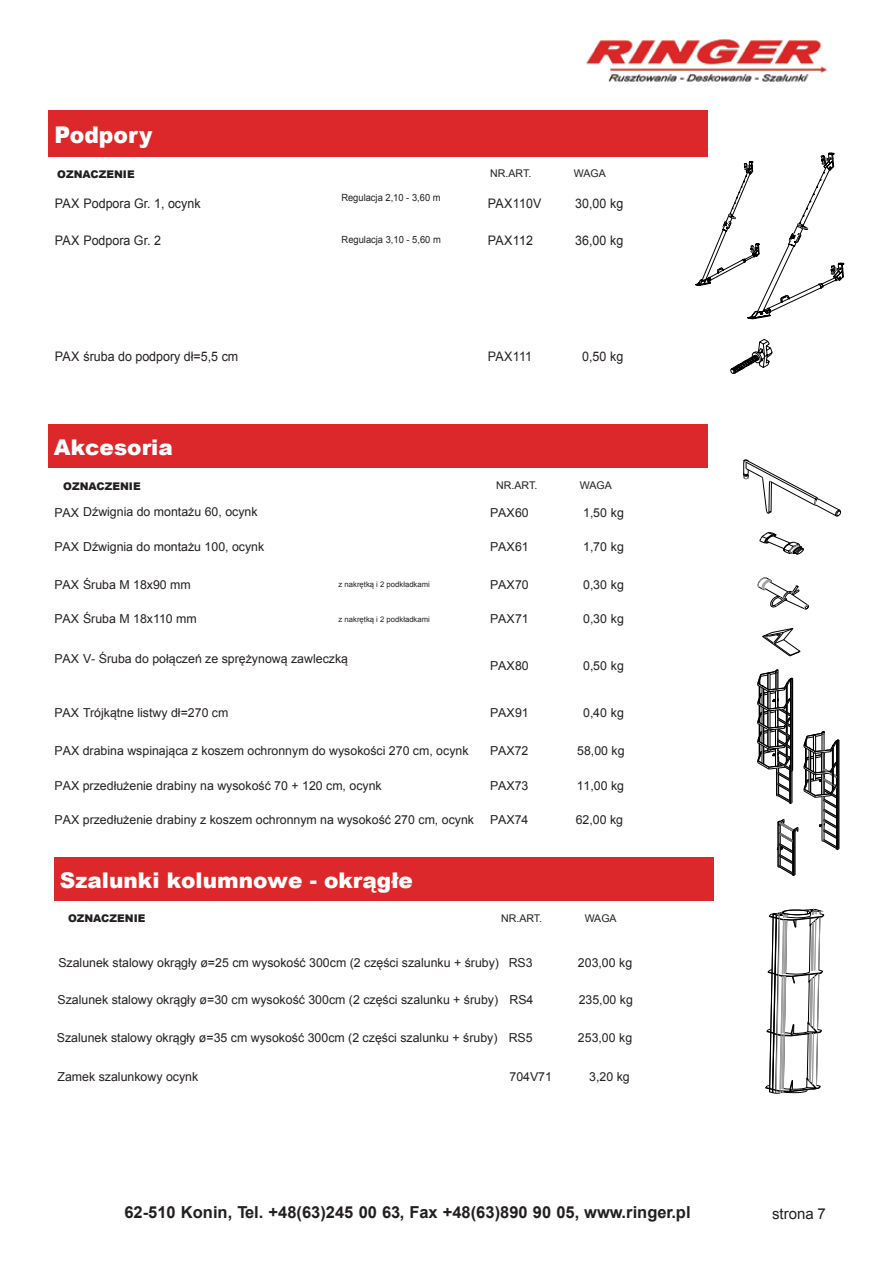
<style>
.page{position:relative;width:893px;height:1263px;background:#fff}
.page>*{position:absolute;margin:0;border:0;box-sizing:border-box;transform-origin:0 0}
.t1{font:900 22.95px "Arial";color:#fff;scale:.95 1}
.t2{font:900 21.6px "Arial";color:#fff}
.t3{font:700 16.5px "Arial";color:#231f20}
.t4{font:15px "Arial";color:#231f20}
.t5{font:13.2px "Arial";color:#252021;scale:.95 1}
.t6{font:12.3px "Arial";color:#252021}
.t7{font:10.65px "Arial";color:#231f20}
.t8{font:900 10.65px "Arial";color:#231f20}
.t9{font:9.9px "Arial";color:#252021;scale:.95 1}
.t10{font:7.65px "Arial";color:#252021}
</style>
<div class="page">
<img style="left:586px;top:39px;width:241px;height:43px">
<div style="left:49px;top:424px;width:659px;height:44px;background:#dc282a"></div>
<div style="left:49px;top:110px;width:659px;height:47px;background:#dc282a"></div>
<svg style="left:730px;top:339px;width:43px;height:35px"></svg>
<svg style="left:695px;top:152px;width:149px;height:167px"></svg>
<div style="left:55px;top:857px;width:659px;height:44px;background:#dc282a"></div>
<svg style="left:743px;top:460px;width:98px;height:56px"></svg>
<svg style="left:758px;top:577px;width:51px;height:32px"></svg>
<svg style="left:759px;top:532px;width:45px;height:22px"></svg>
<svg style="left:762px;top:628px;width:38px;height:28px"></svg>
<svg style="left:757px;top:669px;width:82px;height:207px"></svg>
<svg style="left:765px;top:909px;width:60px;height:185px"></svg>
<h1 class="t1" style="left:55px;top:118px;width:104px">Podpory</h1>
<p class="t8" style="left:57px;top:166px;width:79px">OZNACZENIE</p>
<p class="t7" style="left:490px;top:166px;width:43px">NR.ART.</p>
<p class="t7" style="left:574px;top:166px;width:33px">WAGA</p>
<p class="t5" style="left:55px;top:195px;width:155px">PAX Podpora Gr. 1, ocynk</p>
<p class="t9" style="left:341px;top:191px;width:106px">Regulacja 2,10 - 3,60 m</p>
<p class="t5" style="left:488px;top:195px;width:58px">PAX110V</p>
<p class="t5" style="left:575px;top:195px;width:52px">30,00 kg</p>
<p class="t5" style="left:55px;top:231px;width:113px">PAX Podpora Gr. 2</p>
<p class="t9" style="left:342px;top:233px;width:106px">Regulacja 3,10 - 5,60 m</p>
<p class="t5" style="left:488px;top:231px;width:49px">PAX112</p>
<p class="t5" style="left:575px;top:231px;width:52px">36,00 kg</p>
<p class="t5" style="left:55px;top:348px;width:195px">PAX śruba do podpory dł=5,5 cm</p>
<p class="t5" style="left:488px;top:348px;width:48px">PAX111</p>
<p class="t5" style="left:582px;top:348px;width:45px">0,50 kg</p>
<h2 class="t2" style="left:54px;top:432px;width:120px">Akcesoria</h2>
<p class="t8" style="left:63px;top:478px;width:79px">OZNACZENIE</p>
<p class="t7" style="left:496px;top:478px;width:43px">NR.ART.</p>
<p class="t7" style="left:580px;top:478px;width:33px">WAGA</p>
<p class="t6" style="left:55px;top:504px;width:204px">PAX Dźwignia do montażu 60, ocynk</p>
<p class="t6" style="left:490px;top:504px;width:40px">PAX60</p>
<p class="t6" style="left:583px;top:504px;width:42px">1,50 kg</p>
<p class="t6" style="left:55px;top:538px;width:211px">PAX Dźwignia do montażu 100, ocynk</p>
<p class="t6" style="left:490px;top:538px;width:40px">PAX61</p>
<p class="t6" style="left:583px;top:538px;width:42px">1,70 kg</p>
<p class="t6" style="left:55px;top:576px;width:138px">PAX Śruba M 18x90 mm</p>
<p class="t10" style="left:339px;top:579px;width:93px">z nakrętką i 2 podkładkami</p>
<p class="t6" style="left:490px;top:576px;width:40px">PAX70</p>
<p class="t6" style="left:583px;top:576px;width:42px">0,30 kg</p>
<p class="t6" style="left:55px;top:610px;width:144px">PAX Śruba M 18x110 mm</p>
<p class="t6" style="left:490px;top:610px;width:40px">PAX71</p>
<p class="t6" style="left:583px;top:610px;width:42px">0,30 kg</p>
<p class="t6" style="left:55px;top:650px;width:295px">PAX V- Śruba do połączeń ze sprężynową zawleczką</p>
<p class="t10" style="left:339px;top:614px;width:93px">z nakrętką i 2 podkładkami</p>
<p class="t6" style="left:490px;top:658px;width:40px">PAX80</p>
<p class="t6" style="left:583px;top:658px;width:42px">0,50 kg</p>
<p class="t6" style="left:55px;top:705px;width:175px">PAX Trójkątne listwy dł=270 cm</p>
<p class="t6" style="left:490px;top:705px;width:40px">PAX91</p>
<p class="t6" style="left:583px;top:705px;width:42px">0,40 kg</p>
<p class="t6" style="left:55px;top:743px;width:415px">PAX drabina wspinająca z koszem ochronnym do wysokości 270 cm, ocynk</p>
<p class="t6" style="left:490px;top:743px;width:40px">PAX72</p>
<p class="t6" style="left:577px;top:743px;width:49px">58,00 kg</p>
<p class="t6" style="left:55px;top:778px;width:329px">PAX przedłużenie drabiny na wysokość 70 + 120 cm, ocynk</p>
<p class="t6" style="left:490px;top:778px;width:40px">PAX73</p>
<p class="t6" style="left:577px;top:778px;width:49px">11,00 kg</p>
<p class="t6" style="left:55px;top:812px;width:421px">PAX przedłużenie drabiny z koszem ochronnym na wysokość 270 cm, ocynk</p>
<p class="t6" style="left:490px;top:812px;width:40px">PAX74</p>
<p class="t6" style="left:576px;top:812px;width:49px">62,00 kg</p>
<h2 class="t2" style="left:60px;top:864px;width:355px">Szalunki kolumnowe - okrągłe</h2>
<p class="t8" style="left:68px;top:911px;width:79px">OZNACZENIE</p>
<p class="t7" style="left:501px;top:911px;width:43px">NR.ART.</p>
<p class="t7" style="left:585px;top:911px;width:33px">WAGA</p>
<p class="t6" style="left:58px;top:954px;width:476px">Szalunek stalowy okrągły ø=25 cm wysokość 300cm (2 części szalunku + śruby) RS3</p>
<p class="t6" style="left:578px;top:954px;width:56px">203,00 kg</p>
<p class="t6" style="left:58px;top:992px;width:477px">Szalunek stalowy okrągły ø=30 cm wysokość 300cm (2 części szalunku + śruby) RS4</p>
<p class="t6" style="left:579px;top:992px;width:56px">235,00 kg</p>
<p class="t6" style="left:57px;top:1029px;width:477px">Szalunek stalowy okrągły ø=35 cm wysokość 300cm (2 części szalunku + śruby) RS5</p>
<p class="t6" style="left:578px;top:1029px;width:56px">253,00 kg</p>
<p class="t6" style="left:58px;top:1068px;width:142px">Zamek szalunkowy ocynk</p>
<p class="t6" style="left:509px;top:1068px;width:44px">704V71</p>
<p class="t6" style="left:589px;top:1068px;width:42px">3,20 kg</p>
<h3 class="t3" style="left:124px;top:1201px;width:568px">62-510 Konin, Tel. +48(63)245 00 63, Fax +48(63)890 90 05, www.ringer.pl</h3>
<p class="t4" style="left:772px;top:1204px;width:55px">strona 7</p>
</div>
